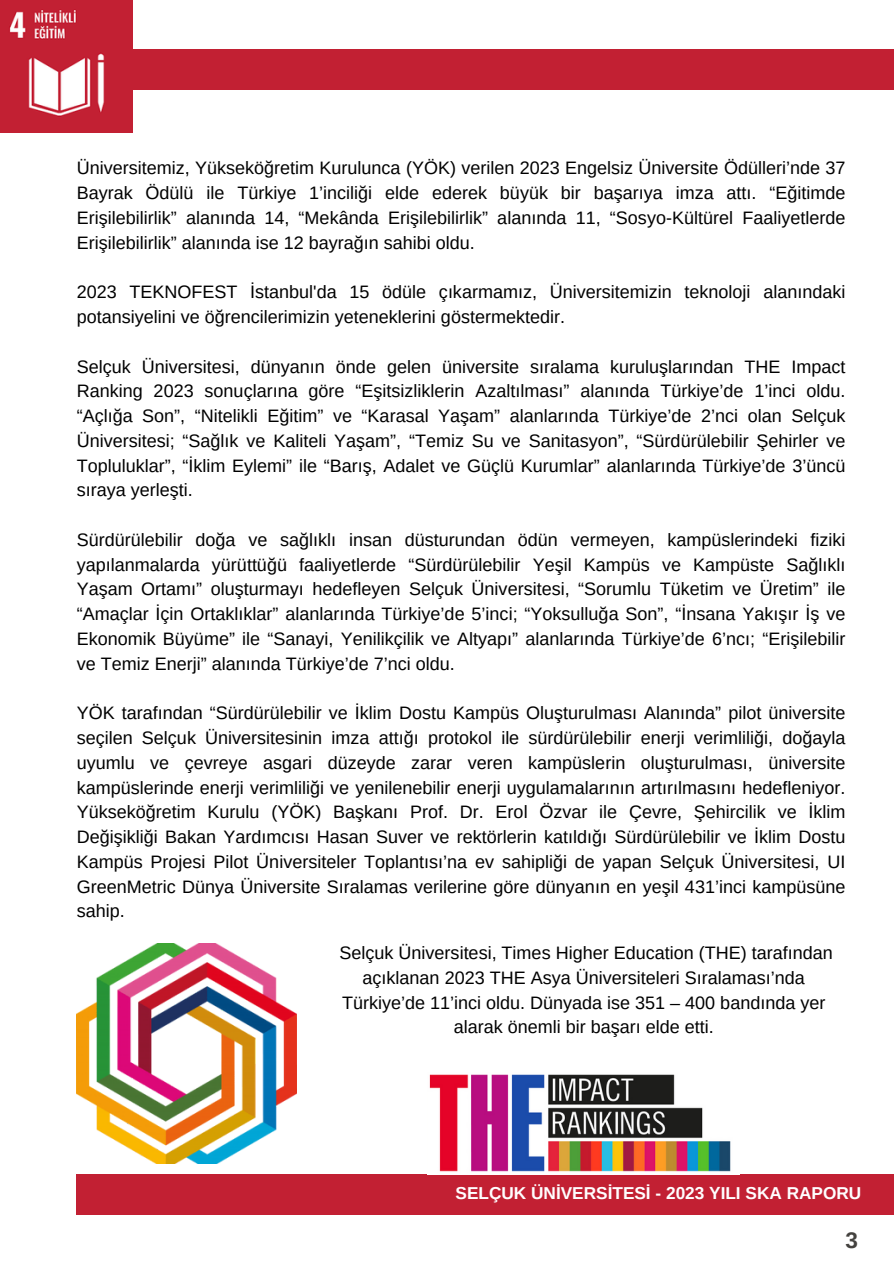
<style>
.page{position:relative;width:894px;height:1264px;background:#fff}
.page>*{position:absolute;margin:0;border:0;box-sizing:border-box;transform-origin:0 0}
.t1{font:700 22.5px "Arimo";color:#44423f}
.t2{font:18px/24.8px "Arimo";color:#000;text-align:justify}
.t3{font:700 17.25px "Arimo";color:#fffeff}
</style>
<div class="page">
<div style="left:77px;top:1174px;width:816px;height:40px;background:#c22033"></div>
<div style="left:118px;top:49px;width:775px;height:40px;background:#c22033"></div>
<img style="left:0;top:0;width:133px;height:133px">
<img style="left:77px;top:943px;width:219px;height:220px">
<img style="left:429px;top:1074px;width:302px;height:98px">
<p class="t2" style="left:77px;top:156px;width:770px">Üniversitemiz, Yükseköğretim Kurulunca (YÖK) verilen 2023 Engelsiz Üniversite Ödülleri’nde 37<br>Bayrak Ödülü ile Türkiye 1’inciliği elde ederek büyük bir başarıya imza attı. “Eğitimde Erişilebilirlik” alanında 14, “Mekânda Erişilebilirlik” alanında 11, “Sosyo-Kültürel Faaliyetlerde Erişilebilirlik” alanında ise 12 bayrağın sahibi oldu.</p>
<p class="t2" style="left:77px;top:280px;width:770px">2023 TEKNOFEST İstanbul'da 15 ödüle çıkarmamız, Üniversitemizin teknoloji alanındaki potansiyelini ve öğrencilerimizin yeteneklerini göstermektedir.</p>
<p class="t2" style="left:77px;top:354px;width:770px">Selçuk Üniversitesi, dünyanın önde gelen üniversite sıralama kuruluşlarından THE Impact Ranking 2023 sonuçlarına göre “Eşitsizliklerin Azaltılması” alanında Türkiye’de 1’inci oldu. “Açlığa Son”, “Nitelikli Eğitim” ve “Karasal Yaşam” alanlarında Türkiye’de 2’nci olan Selçuk Üniversitesi; “Sağlık ve Kaliteli Yaşam”, “Temiz Su ve Sanitasyon”, “Sürdürülebilir Şehirler ve Topluluklar”, “İklim Eylemi” ile “Barış, Adalet ve Güçlü Kurumlar” alanlarında Türkiye’de 3’üncü sıraya yerleşti.</p>
<p class="t2" style="left:77px;top:527px;width:770px">Sürdürülebilir doğa ve sağlıklı insan düsturundan ödün vermeyen, kampüslerindeki fiziki yapılanmalarda yürüttüğü faaliyetlerde “Sürdürülebilir Yeşil Kampüs ve Kampüste Sağlıklı Yaşam Ortamı” oluşturmayı hedefleyen Selçuk Üniversitesi, “Sorumlu Tüketim ve Üretim” ile “Amaçlar İçin Ortaklıklar” alanlarında Türkiye’de 5’inci; “Yoksulluğa Son”, “İnsana Yakışır İş ve Ekonomik Büyüme” ile “Sanayi, Yenilikçilik ve Altyapı” alanlarında Türkiye’de 6’ncı; “Erişilebilir ve Temiz Enerji” alanında Türkiye’de 7’nci oldu.</p>
<p class="t2" style="left:77px;top:700px;width:770px">YÖK tarafından “Sürdürülebilir ve İklim Dostu Kampüs Oluşturulması Alanında” pilot üniversite seçilen Selçuk Üniversitesinin imza attığı protokol ile sürdürülebilir enerji verimliliği, doğayla uyumlu ve çevreye asgari düzeyde zarar veren kampüslerin oluşturulması, üniversite kampüslerinde enerji verimliliği ve yenilenebilir enerji uygulamalarının artırılmasını hedefleniyor.<br>Yükseköğretim Kurulu (YÖK) Başkanı Prof. Dr. Erol Özvar ile Çevre, Şehircilik ve İklim Değişikliği Bakan Yardımcısı Hasan Suver ve rektörlerin katıldığı Sürdürülebilir ve İklim Dostu Kampüs Projesi Pilot Üniversiteler Toplantısı’na ev sahipliği de yapan Selçuk Üniversitesi, UI GreenMetric Dünya Üniversite Sıralamas verilerine göre dünyanın en yeşil 431’inci kampüsüne sahip.</p>
<p class="t2" style="left:339px;top:940px;width:494px;text-align:center">Selçuk Üniversitesi, Times Higher Education (THE) tarafından açıklanan 2023 THE Asya Üniversiteleri Sıralaması’nda Türkiye’de 11’inci oldu. Dünyada ise 351 – 400 bandında yer alarak önemli bir başarı elde etti.</p>
<p class="t3" style="left:455px;top:1182px;width:407px">SELÇUK ÜNİVERSİTESİ - 2023 YILI SKA RAPORU</p>
<h1 class="t1" style="left:845px;top:1227px;width:14px">3</h1>
</div>
